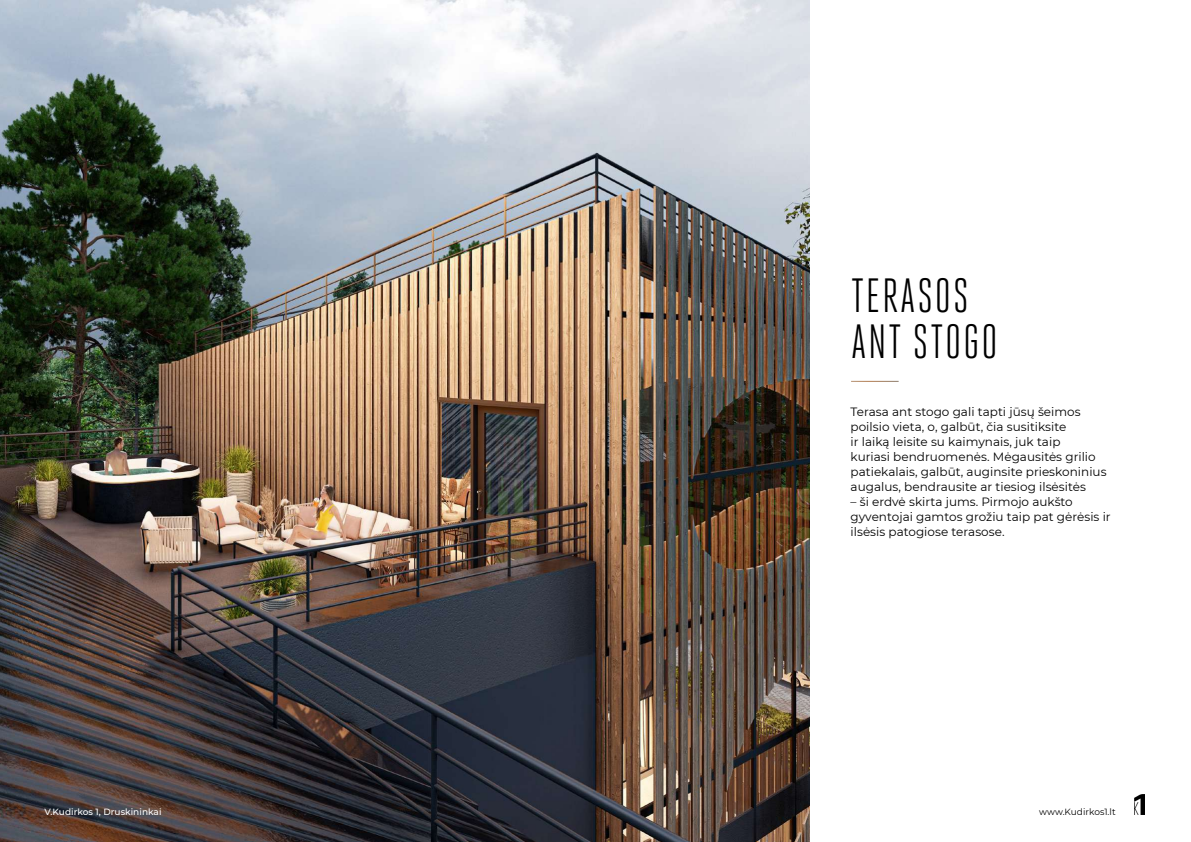
<style>
.page{position:relative;width:1191px;height:842px;background:#fff}
.page>*{position:absolute;margin:0;border:0;box-sizing:border-box;transform-origin:0 0}
.t1{font:48px/46px "Heroic Condensed";letter-spacing:.04em;color:#000}
.t2{font:12px/15px "Montserrat";letter-spacing:.005em;color:#000}
.t3{font:500 9px "Montserrat";letter-spacing:.005em;color:#fff}
.t4{font:9px "Montserrat";color:#000}
</style>
<div class="page">
<img style="left:0;top:0;width:809px;height:842px">
<img style="left:1134px;top:794px;width:10px;height:21px">
<h1 class="t1" style="left:851px;top:273px;width:148px">TERASOS<br>ANT STOGO</h1>
<p class="t2" style="left:850px;top:404px;width:257px">Terasa ant stogo gali tapti jūsų šeimos poilsio vieta, o, galbūt, čia susitiksite<br>ir laiką leisite su kaimynais, juk taip<br>kuriasi bendruomenės. Mėgausitės grilio patiekalais, galbūt, auginsite prieskoninius augalus, bendrausite ar tiesiog ilsėsitės</p>
<p class="t2" style="left:850px;top:494px;width:262px">– ši erdvė skirta jums. Pirmojo aukšto gyventojai gamtos grožiu taip pat gėrėsis ir ilsėsis patogiose terasose.</p>
<p class="t3" style="left:44px;top:805px;width:119px">V.Kudirkos 1, Druskininkai</p>
<p class="t4" style="left:1039px;top:805px;width:78px">www.Kudirkos1.lt</p>
</div>
